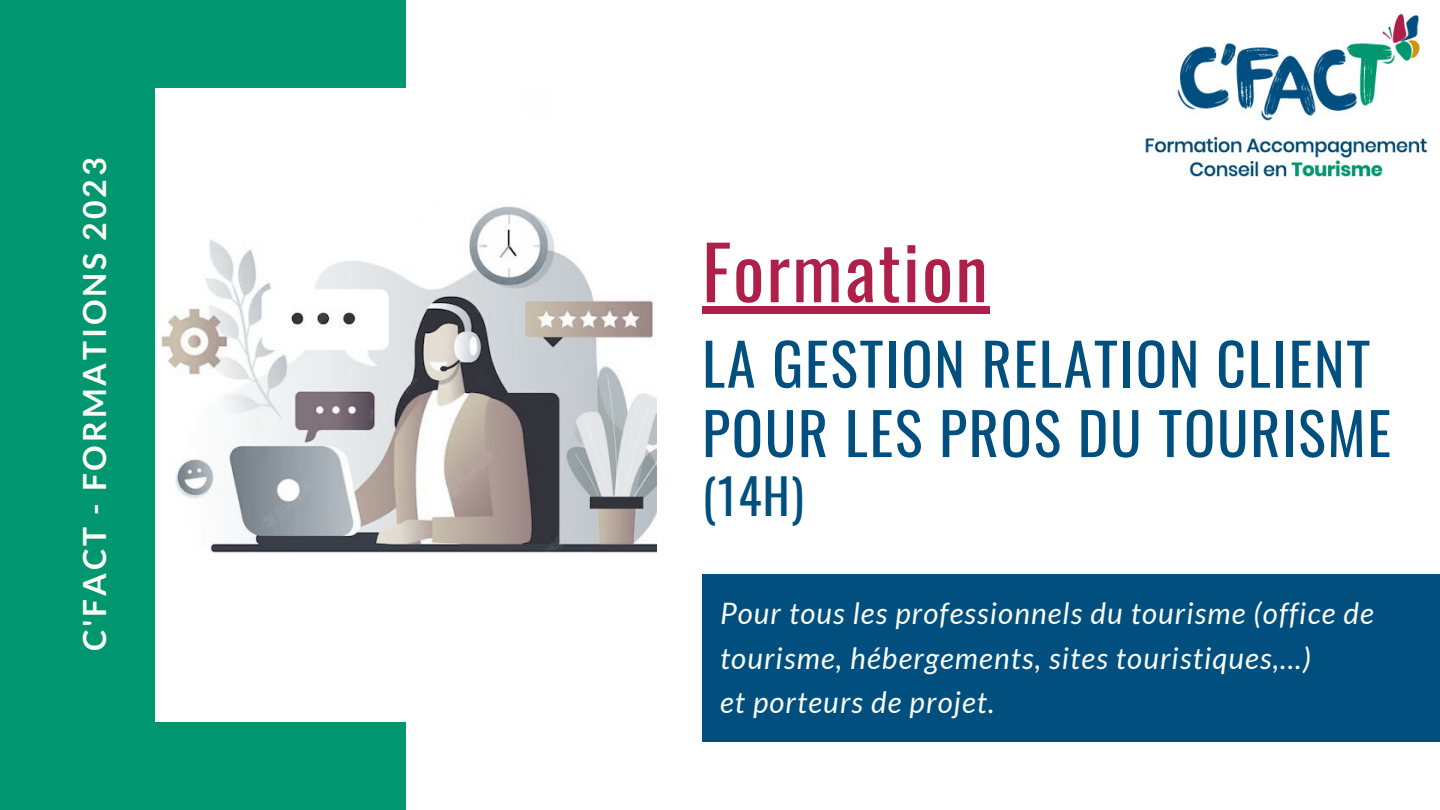
<style>
.page{position:relative;width:1440px;height:810px;background:#fff}
.page>*{position:absolute;margin:0;border:0;box-sizing:border-box;transform-origin:0 0}
.t1{font:73.5px "Oswald";letter-spacing:.03em;color:#ae1f49}
.t2{font:58px/69.4px "Oswald";letter-spacing:.03em;color:#004f7f}
.t3{font:48px "Oswald";color:#004f7f}
.t4{font:700 32px "Lato";letter-spacing:.09em;color:#fbfdf4}
.t5{font:italic 29.6px/44.2px "Lato";letter-spacing:.04em;color:#fbfdf4}
</style>
<div class="page">
<div style="left:0;top:0;width:406px;height:810px;background:#009770"></div>
<img style="left:155px;top:88px;width:502px;height:634px">
<div style="left:702px;top:574px;width:738px;height:168px;background:#004f7f"></div>
<img style="left:1145px;top:13px;width:283px;height:168px">
<div style="left:702px;top:306px;width:288px;height:8px;background:#ae1f49"></div>
<p class="t4" style="left:75px;top:651px;width:495px;rotate:-90deg">C'FACT - FORMATIONS 2023</p>
<h1 class="t1" style="left:702px;top:215px;width:287px">Formation</h1>
<h2 class="t2" style="left:702px;top:327px;width:690px">LA GESTION RELATION CLIENT<br>POUR LES PROS DU TOURISME</h2>
<h3 class="t3" style="left:702px;top:459px;width:103px">(14H)</h3>
<p class="t5" style="left:720px;top:591px;width:655px">Pour tous les professionnels du tourisme (office de tourisme, hébergements, sites touristiques,...)<br>et porteurs de projet.</p>
</div>
